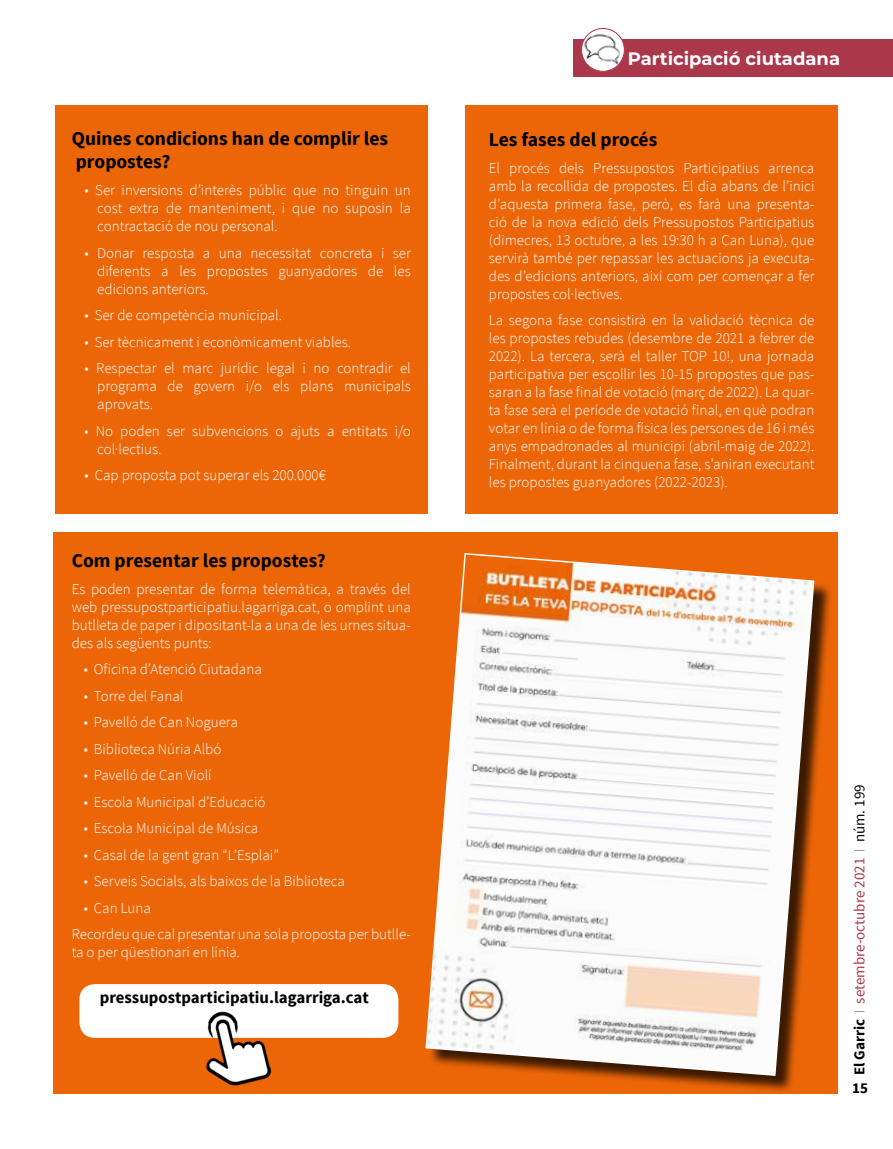
<style>
.page{position:relative;width:893px;height:1149px;background:#fff}
.page>*{position:absolute;margin:0;border:0;box-sizing:border-box;transform-origin:0 0}
.t1{font:700 19.5px/23.4px "Source Sans Pro";color:#000}
.t2{font:700 18px "Montserrat";color:#fff}
.t3{font:700 16.8px "Source Sans Pro";color:#000}
.t4{font:300 15px/18px "Source Sans Pro";color:#fff;text-align:justify}
.t5{font:15px "Source Sans Pro";color:#aa374a}
.t6{font:700 15px "Source Sans Pro";color:#000}
.s1{font-weight:700;color:#000}
.s2{font-weight:200;color:#3b3c43}
.s3{color:#000}
</style>
<div class="page">
<div style="left:573px;top:39px;width:320px;height:38px;background:#aa374a"></div>
<svg style="left:581px;top:28px;width:43px;height:43px"></svg>
<img style="left:583px;top:28px;width:40px;height:41px">
<div style="left:581px;top:28px;width:44px;height:44px;border:1px solid #aa374a;border-radius:50%"></div>
<div style="left:55px;top:105px;width:372px;height:408px;background:#ec6608"></div>
<div style="left:53px;top:532px;width:785px;height:561px;background:#ec6608"></div>
<div style="left:466px;top:105px;width:372px;height:408px;background:#ec6608"></div>
<div style="left:428px;top:555px;width:404px;height:538px;background:#000;opacity:.75"></div>
<svg style="left:425px;top:553px;width:390px;height:523px;background:#edd8c9"></svg>
<div style="left:79px;top:983px;width:319px;height:54px;background:#fff;border-radius:15px"></div>
<img style="left:195px;top:1011px;width:91px;height:75px">
<h1 class="t1" style="left:72px;top:127px;width:318px">Quines condicions han de complir les propostes?</h1>
<p class="t4" style="left:97px;top:181px;width:315px;text-indent:-13px">• Ser inversions d’interès públic que no tinguin un cost extra de manteniment, i que no suposin la contractació de nou personal.</p>
<p class="t4" style="left:97px;top:243px;width:315px;text-indent:-13px">• Donar resposta a una necessitat concreta i ser diferents a les propostes guanyadores de les edicions anteriors.</p>
<p class="t4" style="left:85px;top:306px;width:199px">• Ser de competència municipal.</p>
<p class="t4" style="left:85px;top:332px;width:268px">• Ser tècnicament i econòmicament viables.</p>
<p class="t4" style="left:97px;top:359px;width:315px;text-indent:-13px">• Respectar el marc jurídic legal i no contradir el programa de govern i/o els plans municipals aprovats.</p>
<p class="t4" style="left:97px;top:421px;width:315px;text-indent:-13px">• No poden ser subvencions o ajuts a entitats i/o col·lectius.</p>
<p class="t4" style="left:85px;top:466px;width:243px">• Cap proposta pot superar els 200.000€</p>
<h1 class="t1" style="left:72px;top:549px;width:256px">Com presentar les propostes?</h1>
<p class="t4" style="left:72px;top:579px;width:341px">Es poden presentar de forma telemàtica, a través del web pressupostparticipatiu.lagarriga.cat, o omplint una butlleta de paper i dipositant-la a una de les urnes situa&shy;des als següents punts:</p>
<p class="t4" style="left:84px;top:660px;width:180px">• Oficina d’Atenció Ciutadana</p>
<p class="t4" style="left:84px;top:686px;width:101px">• Torre del Fanal</p>
<p class="t4" style="left:84px;top:713px;width:156px">• Pavelló de Can Noguera</p>
<p class="t4" style="left:84px;top:739px;width:139px">• Biblioteca Núria Albó</p>
<p class="t4" style="left:84px;top:766px;width:129px">• Pavelló de Can Violí</p>
<p class="t4" style="left:84px;top:792px;width:183px">• Escola Municipal d’Educació</p>
<p class="t4" style="left:84px;top:819px;width:176px">• Escola Municipal de Música</p>
<p class="t4" style="left:84px;top:845px;width:197px">• Casal de la gent gran “L’Esplai”</p>
<p class="t4" style="left:84px;top:872px;width:263px">• Serveis Socials, als baixos de la Biblioteca</p>
<p class="t4" style="left:72px;top:894px;width:341px;line-height:26.5px;text-indent:12px">• Can Luna<br>Recordeu que cal presentar una sola proposta per butlle-</p>
<p class="t4" style="left:72px;top:943px;width:170px">ta o per qüestionari en línia.</p>
<p class="t3" style="left:100px;top:986px;width:271px">pressupostparticipatiu.lagarriga.cat</p>
<p class="t2" style="left:628px;top:45px;width:214px">Participació ciutadana</p>
<h1 class="t1" style="left:489px;top:129px;width:170px">Les fases del procés</h1>
<p class="t4" style="left:489px;top:159px;width:327px">El procés dels Pressupostos Participatius arrenca amb la recollida de propostes. El dia abans de l’inici d’aquesta primera fase, però, es farà una presenta&shy;ció de la nova edició dels Pressupostos Participatius (dimecres, 13 octubre, a les 19:30 h a Can Luna), que servirà també per repassar les actuacions ja executa&shy;des d’edicions anteriors, així com per començar a fer propostes col·lectives.</p>
<p class="t4" style="left:489px;top:311px;width:327px">La segona fase consistirà en la validació tècnica de les propostes rebudes (desembre de 2021 a febrer de 2022). La tercera, serà el taller TOP 10!, una jornada participativa per escollir les 10-15 propostes que pas&shy;saran a la fase final de votació (març de 2022). La quar&shy;ta fase serà el període de votació final, en què podran votar en línia o de forma física les persones de 16 i més anys empadronades al municipi (abril-maig de 2022).<br>Finalment, durant la cinquena fase, s’aniran executant les propostes guanyadores (2022-2023).</p>
<p class="t5" style="left:850px;top:1074px;width:292px;rotate:-90deg"><span class="s1">El Garric</span> <span class="s2">I</span> setembre-octubre 2021 <span class="s2">I</span> <span class="s3">núm. 199</span></p>
<p class="t6" style="left:852px;top:1078px;width:17px">15</p>
</div>
